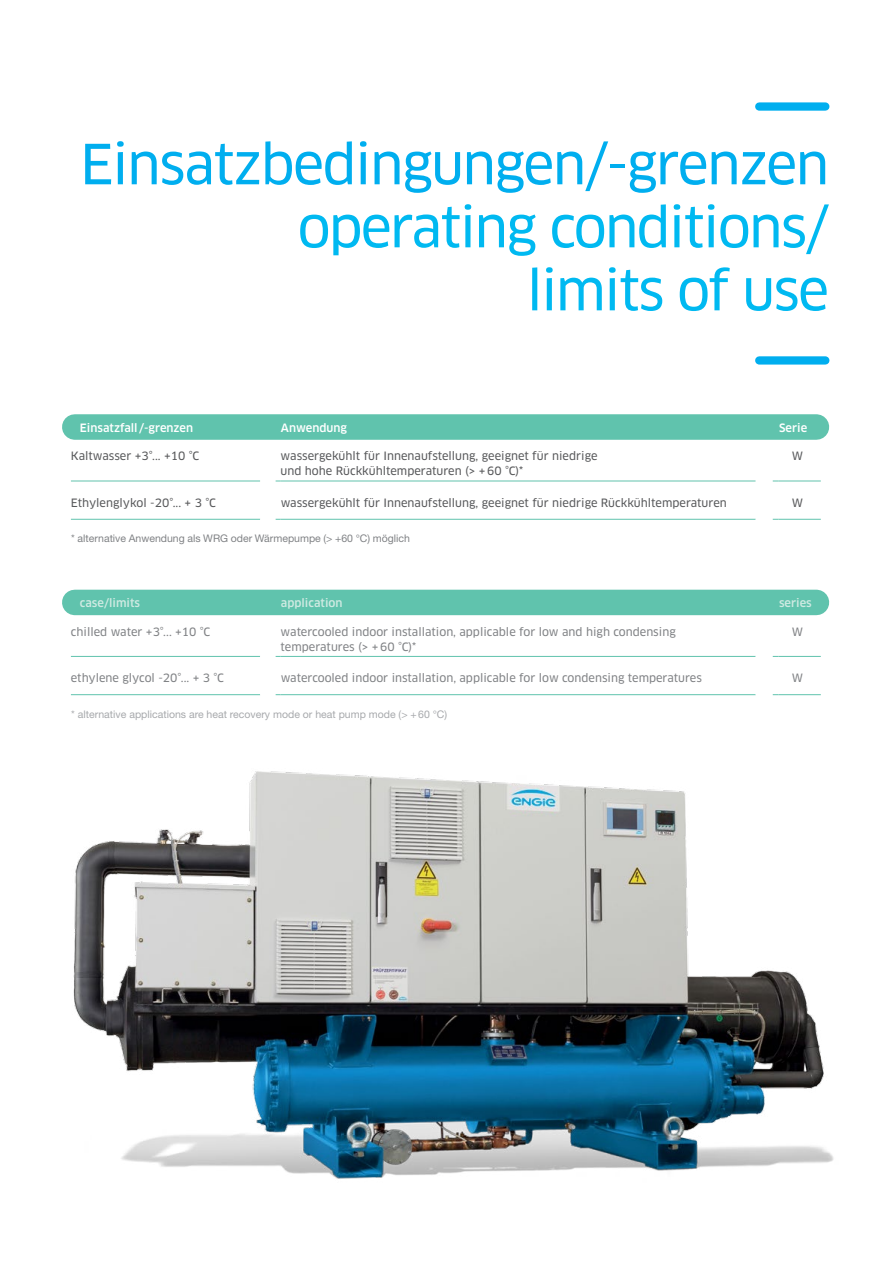
<style>
.page{position:relative;width:893px;height:1263px;background:#fff}
.page>*{position:absolute;margin:0;border:0;box-sizing:border-box;transform-origin:0 0}
.t1{font:54px/63px "Clan Pro News";letter-spacing:-.035em;color:#00b9f1;text-align:right}
.t2{font:54px "Clan Pro News";letter-spacing:-.03em;color:#00aeef}
.t3{font:11.25px/15px "Clan Pro News";color:#58595b}
.t4{font:11.25px/15px "Clan Pro News";color:#808285}
.t5{font:500 11.25px "Clan Pro";color:#fff}
.t6{font:500 11.25px "Clan Pro";color:#cfeae2}
.t7{font:10.5px "Helvetica Neue LT Std";color:#a7a9ac}
.t8{font:10.5px "Helvetica Neue LT Std";color:#808285}
</style>
<div class="page">
<img style="left:73px;top:771px;width:761px;height:408px">
<div style="left:75px;top:414px;width:741px;height:26px;background:#60c3ad"></div>
<div style="left:75px;top:590px;width:741px;height:25px;background:#60c3ad"></div>
<hr style="left:71px;top:481px;width:189px;height:1px;background:#60c3ad">
<hr style="left:281px;top:481px;width:475px;height:1px;background:#60c3ad">
<hr style="left:778px;top:481px;width:43px;height:1px;background:#60c3ad">
<hr style="left:71px;top:519px;width:189px;height:1px;background:#60c3ad">
<hr style="left:281px;top:519px;width:475px;height:1px;background:#60c3ad">
<hr style="left:778px;top:519px;width:43px;height:1px;background:#60c3ad">
<hr style="left:71px;top:656px;width:189px;height:1px;background:#60c3ad">
<hr style="left:281px;top:656px;width:475px;height:1px;background:#60c3ad">
<hr style="left:778px;top:656px;width:43px;height:1px;background:#60c3ad">
<hr style="left:71px;top:694px;width:189px;height:1px;background:#60c3ad">
<hr style="left:281px;top:694px;width:475px;height:1px;background:#60c3ad">
<hr style="left:778px;top:694px;width:43px;height:1px;background:#60c3ad">
<div style="left:759px;top:102px;width:66px;height:9px;background:#00aeef"></div>
<div style="left:759px;top:356px;width:66px;height:9px;background:#00aeef"></div>
<h1 class="t2" style="left:80px;top:132px;width:751px">Einsatzbedingungen/-grenzen</h1>
<h1 class="t1" style="left:298px;top:196px;width:533px">operating conditions/ limits of use</h1>
<p class="t5" style="left:80px;top:421px;width:115px">Einsatzfall /-grenzen</p>
<p class="t5" style="left:281px;top:421px;width:68px">Anwendung</p>
<p class="t5" style="left:779px;top:421px;width:30px">Serie</p>
<p class="t3" style="left:71px;top:448px;width:130px">Kaltwasser +3°... +10 °C</p>
<p class="t3" style="left:281px;top:448px;width:318px">wassergekühlt für Innenaufstellung, geeignet für niedrige und hohe Rückkühltemperaturen (&gt; +60 °C)*</p>
<p class="t3" style="left:792px;top:448px;width:13px">W</p>
<p class="t3" style="left:71px;top:495px;width:146px">Ethylenglykol -20°... + 3 °C</p>
<p class="t3" style="left:281px;top:495px;width:448px">wassergekühlt für Innenaufstellung, geeignet für niedrige Rückkühltemperaturen</p>
<p class="t3" style="left:792px;top:495px;width:13px">W</p>
<p class="t8" style="left:71px;top:532px;width:340px">* alternative Anwendung als WRG oder Wärmepumpe (&gt; +60 °C) möglich</p>
<p class="t6" style="left:80px;top:596px;width:62px">case/limits</p>
<p class="t6" style="left:281px;top:596px;width:63px">application</p>
<p class="t6" style="left:779px;top:596px;width:34px">series</p>
<p class="t4" style="left:71px;top:624px;width:141px">chilled water +3°... +10 °C</p>
<p class="t4" style="left:281px;top:624px;width:397px">watercooled indoor installation, applicable for low and high condensing temperatures (&gt; +60 °C)*</p>
<p class="t4" style="left:792px;top:624px;width:13px">W</p>
<p class="t4" style="left:71px;top:670px;width:155px">ethylene glycol -20°... + 3 °C</p>
<p class="t4" style="left:281px;top:670px;width:423px">watercooled indoor installation, applicable for low condensing temperatures</p>
<p class="t4" style="left:792px;top:670px;width:13px">W</p>
<p class="t7" style="left:71px;top:707px;width:377px">* alternative applications are heat recovery mode or heat pump mode (&gt; +60 °C)</p>
</div>
